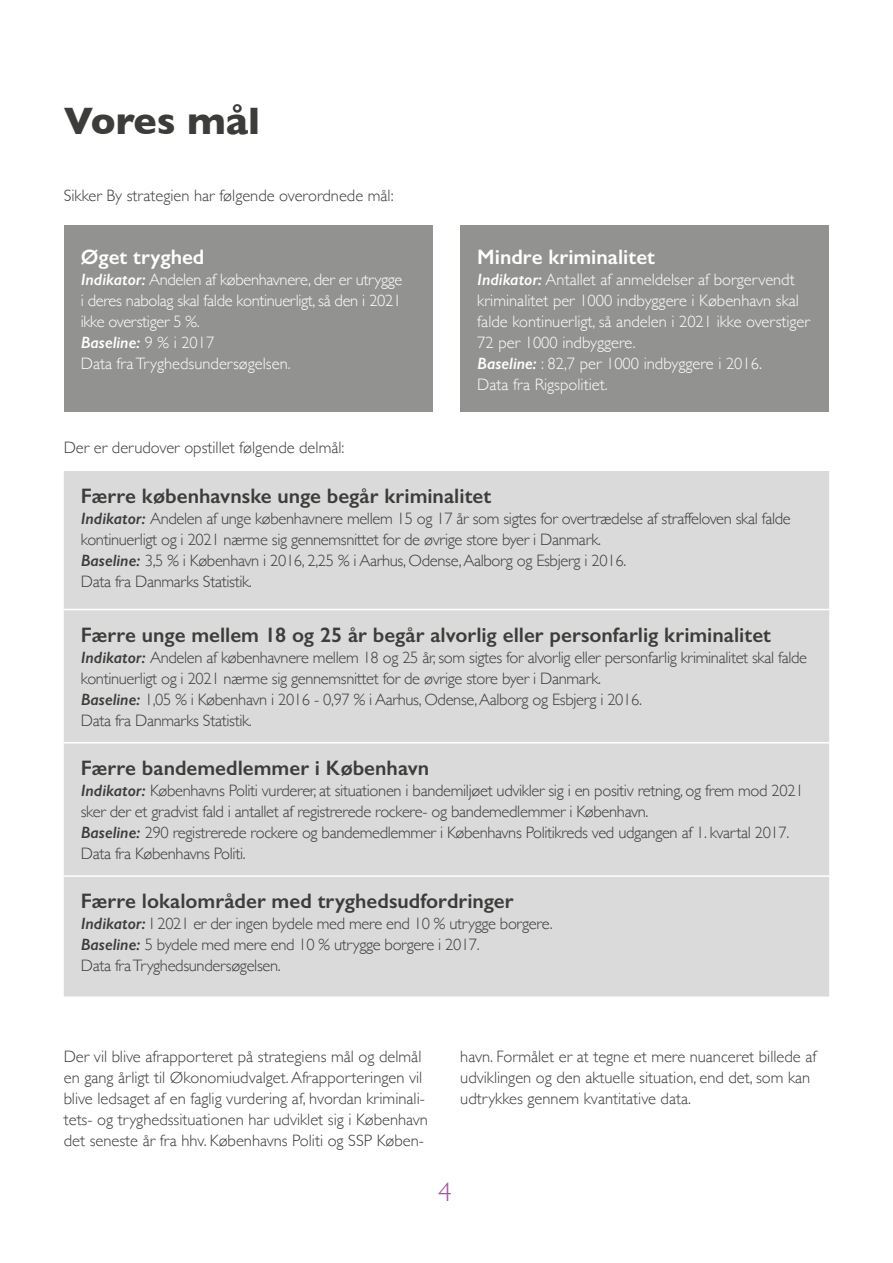
<style>
.page{position:relative;width:893px;height:1263px;background:#fff}
.page>*{position:absolute;margin:0;border:0;box-sizing:border-box;transform-origin:0 0}
.t1{font:700 39px "Gill Sans";color:#3c3c3b}
.t2{font:300 27px "Gill Sans";color:#9c599f}
.t3{font:600 21px "Gill Sans";color:#3c3c3b}
.t4{font:600 21px "Gill Sans";color:#fff}
.t5{font:300 16.5px/21px "Gill Sans";letter-spacing:-.02em;color:#3c3c3b}
.t6{font:300 16.5px/21px "Gill Sans";color:#3c3c3b}
.t7{font:300 16.5px/21px "Gill Sans";color:#fff}
.t8{font:300 16.5px/21px "Gill Sans";letter-spacing:-.02em;color:#fff}
.s1{font-weight:600;font-style:italic}
</style>
<div class="page">
<div style="left:64px;top:225px;width:369px;height:186px;background:#929291"></div>
<div style="left:460px;top:225px;width:369px;height:186px;background:#929291"></div>
<div style="left:64px;top:471px;width:765px;height:525px;background:#dadada"></div>
<hr style="left:64px;top:609px;width:765px;height:1px;background:#fff">
<hr style="left:64px;top:742px;width:765px;height:1px;background:#fff">
<hr style="left:64px;top:875px;width:765px;height:2px;background:#fff">
<h1 class="t1" style="left:64px;top:104px;width:198px">Vores mål</h1>
<p class="t6" style="left:64px;top:186px;width:331px">Sikker By strategien har følgende overordnede mål:</p>
<p class="t4" style="left:81px;top:249px;width:125px">Øget tryghed</p>
<p class="t8" style="left:81px;top:270px;width:323px"><span class="s1">Indikator:</span> Andelen af københavnere, der er utrygge i deres nabolag skal falde kontinuerligt, så den i 2021 ikke overstiger 5 %.<br><span class="s1">Baseline:</span> 9 % i 2017<br>Data fra Tryghedsundersøgelsen.</p>
<p class="t6" style="left:64px;top:438px;width:282px">Der er derudover opstillet følgende delmål:</p>
<p class="t4" style="left:477px;top:249px;width:179px">Mindre kriminalitet</p>
<p class="t7" style="left:477px;top:270px;width:334px"><span class="s1">Indikator:</span> Antallet af anmeldelser af borgervendt kriminalitet per 1000 indbyggere i København skal falde kontinuerligt, så andelen i 2021 ikke overstiger 72 per 1000 indbyggere.<br><span class="s1">Baseline:</span> : 82,7 per 1000 indbyggere i 2016.<br>Data fra Rigspolitiet.</p>
<p class="t3" style="left:81px;top:488px;width:412px">Færre københavnske unge begår kriminalitet</p>
<p class="t5" style="left:81px;top:509px;width:712px"><span class="s1">Indikator:</span> Andelen af unge københavnere mellem 15 og 17 år som sigtes for overtrædelse af straffeloven skal falde kontinuerligt og i 2021 nærme sig gennemsnittet for de øvrige store byer i Danmark.<br><span class="s1">Baseline:</span> 3,5 % i København i 2016, 2,25 % i Aarhus, Odense, Aalborg og Esbjerg i 2016.<br>Data fra Danmarks Statistik.</p>
<p class="t3" style="left:81px;top:627px;width:692px">Færre unge mellem 18 og 25 år begår alvorlig eller personfarlig kriminalitet</p>
<p class="t5" style="left:81px;top:648px;width:728px"><span class="s1">Indikator:</span> Andelen af københavnere mellem 18 og 25 år, som sigtes for alvorlig eller personfarlig kriminalitet skal falde kontinuerligt og i 2021 nærme sig gennemsnittet for de øvrige store byer i Danmark.<br><span class="s1">Baseline:</span> 1,05 % i København i 2016 - 0,97 % i Aarhus, Odense, Aalborg og Esbjerg i 2016.<br>Data fra Danmarks Statistik.</p>
<p class="t3" style="left:81px;top:760px;width:350px">Færre bandemedlemmer i København</p>
<p class="t5" style="left:81px;top:781px;width:724px"><span class="s1">Indikator:</span> Københavns Politi vurderer, at situationen i bandemiljøet udvikler sig i en positiv retning, og frem mod 2021 sker der et gradvist fald i antallet af registrerede rockere- og bandemedlemmer i København.<br><span class="s1">Baseline:</span> 290 registrerede rockere og bandemedlemmer i Københavns Politikreds ved udgangen af 1. kvartal 2017.<br>Data fra Københavns Politi.</p>
<p class="t3" style="left:81px;top:893px;width:434px">Færre lokalområder med tryghedsudfordringer</p>
<p class="t5" style="left:81px;top:914px;width:473px"><span class="s1">Indikator:</span> I 2021 er der ingen bydele med mere end 10 % utrygge borgere.<br><span class="s1">Baseline:</span> 5 bydele med mere end 10 % utrygge borgere i 2017.<br>Data fra Tryghedsundersøgelsen.</p>
<p class="t6" style="left:64px;top:1047px;width:366px">Der vil blive afrapporteret på strategiens mål og delmål en gang årligt til Økonomiudvalget. Afrapporteringen vil blive ledsaget af en faglig vurdering af, hvordan kriminali&shy;tets- og tryghedssituationen har udviklet sig i København det seneste år fra hhv. Københavns Politi og SSP Køben-</p>
<p class="t6" style="left:460px;top:1047px;width:358px">havn. Formålet er at tegne et mere nuanceret billede af udviklingen og den aktuelle situation, end det, som kan udtrykkes gennem kvantitative data.</p>
<h2 class="t2" style="left:438px;top:1180px;width:15px">4</h2>
</div>
